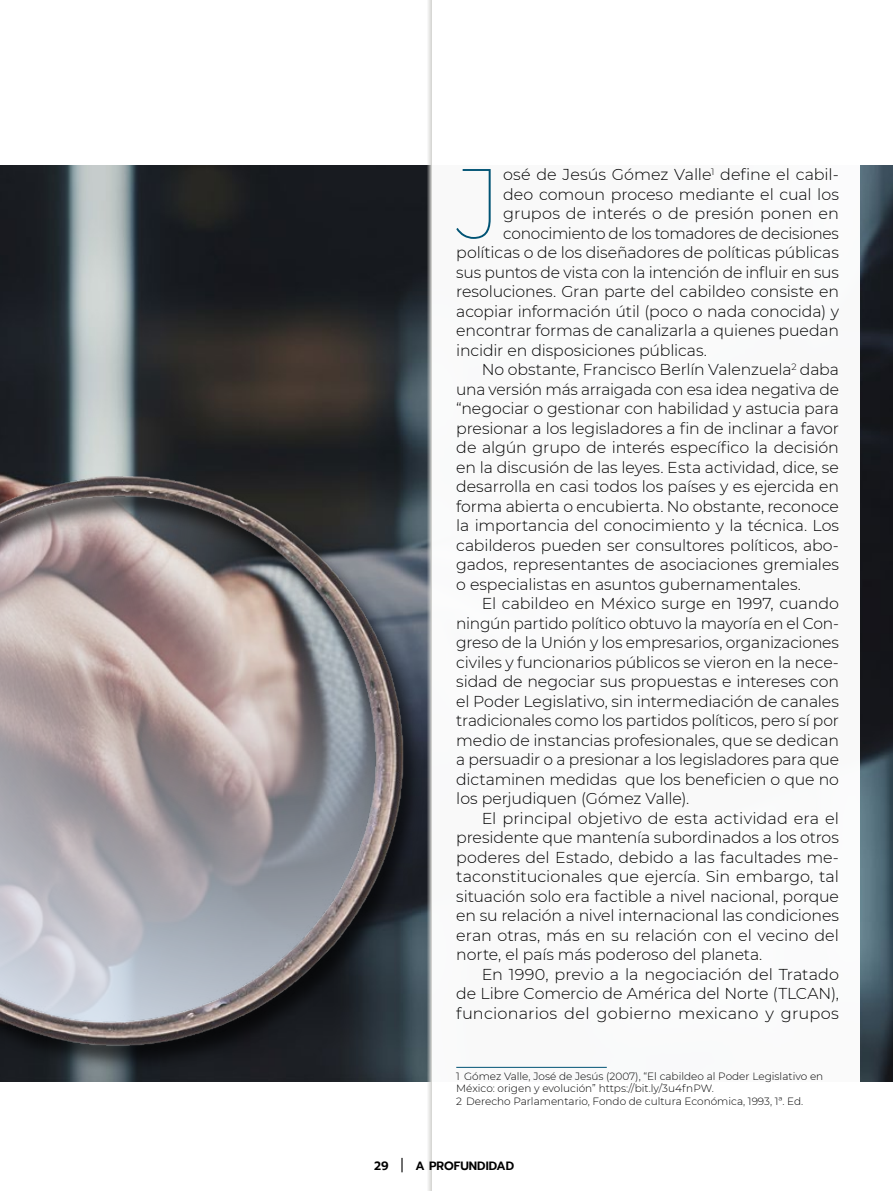
<style>
.page{position:relative;width:893px;height:1191px;background:#fff}
.page>*{position:absolute;margin:0;border:0;box-sizing:border-box;transform-origin:0 0}
.t1{font:100 99.3px "Montserrat";color:#005374}
.t2{font:300 15.75px "Montserrat";letter-spacing:-.005em;color:#000}
.t3{font:300 15.75px "Montserrat";letter-spacing:.015em;color:#000}
.t4{font:600 12px "Prompt";color:#000}
.t5{font:300 10.5px/12.6px "Montserrat";color:#000}
</style>
<div class="page">
<img style="left:0;top:166px;width:893px;height:916px">
<div style="left:0;top:477px;width:425px;height:714px;background:#000;opacity:.64"></div>
<img style="left:0;top:466px;width:415px;height:725px">
<div style="left:432px;top:0;width:427px;height:1191px;background:#fff"></div>
<svg style="left:424px;top:0;width:8px;height:1191px"></svg>
<hr style="left:456px;top:1067px;width:151px;height:1px;background:#005374">
<svg style="left:401px;top:1157px;width:2px;height:15px"></svg>
<h1 class="t1" style="left:456px;top:137px;width:49px">J</h1>
<p class="t2" style="left:503px;top:164px;width:337px">osé de Jesús Gómez Valle<sup>1</sup> define el cabil-</p>
<p class="t2" style="left:503px;top:183px;width:337px">deo comoun proceso mediante el cual los</p>
<p class="t2" style="left:503px;top:203px;width:337px">grupos de interés o de presión ponen en</p>
<p class="t2" style="left:503px;top:222px;width:337px">conocimiento de los tomadores de decisiones</p>
<p class="t2" style="left:456px;top:242px;width:384px">políticas o de los diseñadores de políticas públicas</p>
<p class="t2" style="left:456px;top:261px;width:384px">sus puntos de vista con la intención de influir en sus</p>
<p class="t2" style="left:456px;top:281px;width:384px">resoluciones. Gran parte del cabildeo consiste en</p>
<p class="t2" style="left:456px;top:300px;width:384px">acopiar información útil (poco o nada conocida) y</p>
<p class="t2" style="left:456px;top:320px;width:384px">encontrar formas de canalizarla a quienes puedan</p>
<p class="t2" style="left:456px;top:339px;width:252px">incidir en disposiciones públicas.</p>
<p class="t2" style="left:482px;top:359px;width:359px">No obstante, Francisco Berlín Valenzuela<sup>2</sup> daba</p>
<p class="t2" style="left:456px;top:378px;width:384px">una versión más arraigada con esa idea negativa de</p>
<p class="t2" style="left:456px;top:398px;width:384px">“negociar o gestionar con habilidad y astucia para</p>
<p class="t2" style="left:456px;top:417px;width:384px">presionar a los legisladores a fin de inclinar a favor</p>
<p class="t2" style="left:456px;top:437px;width:384px">de algún grupo de interés específico la decisión</p>
<p class="t2" style="left:456px;top:456px;width:384px">en la discusión de las leyes. Esta actividad, dice, se</p>
<p class="t2" style="left:456px;top:476px;width:384px">desarrolla en casi todos los países y es ejercida en</p>
<p class="t2" style="left:456px;top:495px;width:384px">forma abierta o encubierta. No obstante, reconoce</p>
<p class="t2" style="left:456px;top:515px;width:384px">la importancia del conocimiento y la técnica. Los</p>
<p class="t2" style="left:456px;top:534px;width:384px">cabilderos pueden ser consultores políticos, abo-</p>
<p class="t2" style="left:456px;top:554px;width:384px">gados, representantes de asociaciones gremiales</p>
<p class="t2" style="left:456px;top:573px;width:346px">o especialistas en asuntos gubernamentales.</p>
<p class="t2" style="left:482px;top:593px;width:359px">El cabildeo en México surge en 1997, cuando</p>
<p class="t2" style="left:456px;top:612px;width:384px">ningún partido político obtuvo la mayoría en el Con-</p>
<p class="t2" style="left:456px;top:632px;width:384px">greso de la Unión y los empresarios, organizaciones</p>
<p class="t2" style="left:456px;top:651px;width:384px">civiles y funcionarios públicos se vieron en la nece-</p>
<p class="t2" style="left:456px;top:671px;width:384px">sidad de negociar sus propuestas e intereses con</p>
<p class="t2" style="left:456px;top:690px;width:384px">el Poder Legislativo, sin intermediación de canales</p>
<p class="t2" style="left:456px;top:710px;width:384px">tradicionales como los partidos políticos, pero sí por</p>
<p class="t2" style="left:456px;top:729px;width:384px">medio de instancias profesionales, que se dedican</p>
<p class="t2" style="left:456px;top:749px;width:384px">a persuadir o a presionar a los legisladores para que</p>
<p class="t2" style="left:456px;top:768px;width:384px">dictaminen medidas que los beneficien o que no</p>
<p class="t2" style="left:456px;top:788px;width:235px">los perjudiquen (Gómez Valle).</p>
<p class="t2" style="left:482px;top:807px;width:359px">El principal objetivo de esta actividad era el</p>
<p class="t2" style="left:456px;top:827px;width:384px">presidente que mantenía subordinados a los otros</p>
<p class="t2" style="left:456px;top:846px;width:384px">poderes del Estado, debido a las facultades me-</p>
<p class="t2" style="left:456px;top:866px;width:384px">taconstitucionales que ejercía. Sin embargo, tal</p>
<p class="t2" style="left:456px;top:885px;width:384px">situación solo era factible a nivel nacional, porque</p>
<p class="t2" style="left:456px;top:905px;width:384px">en su relación a nivel internacional las condiciones</p>
<p class="t2" style="left:456px;top:924px;width:384px">eran otras, más en su relación con el vecino del</p>
<p class="t2" style="left:456px;top:944px;width:308px">norte, el país más poderoso del planeta.</p>
<p class="t2" style="left:482px;top:963px;width:359px">En 1990, previo a la negociación del Tratado</p>
<p class="t2" style="left:456px;top:983px;width:384px">de Libre Comercio de América del Norte (TLCAN),</p>
<p class="t3" style="left:456px;top:1002px;width:384px">funcionarios del gobierno mexicano y grupos</p>
<p class="t5" style="left:456px;top:1069px;width:369px">1 Gómez Valle, José de Jesús (2007), “El cabildeo al Poder Legislativo en<br>México: origen y evolución” https://bit.ly/3u4fnPW.<br>2 Derecho Parlamentario, Fondo de cultura Económica, 1993, 1ª. Ed.</p>
<p class="t4" style="left:374px;top:1157px;width:16px">29</p>
<p class="t4" style="left:416px;top:1157px;width:100px">A PROFUNDIDAD</p>
</div>
